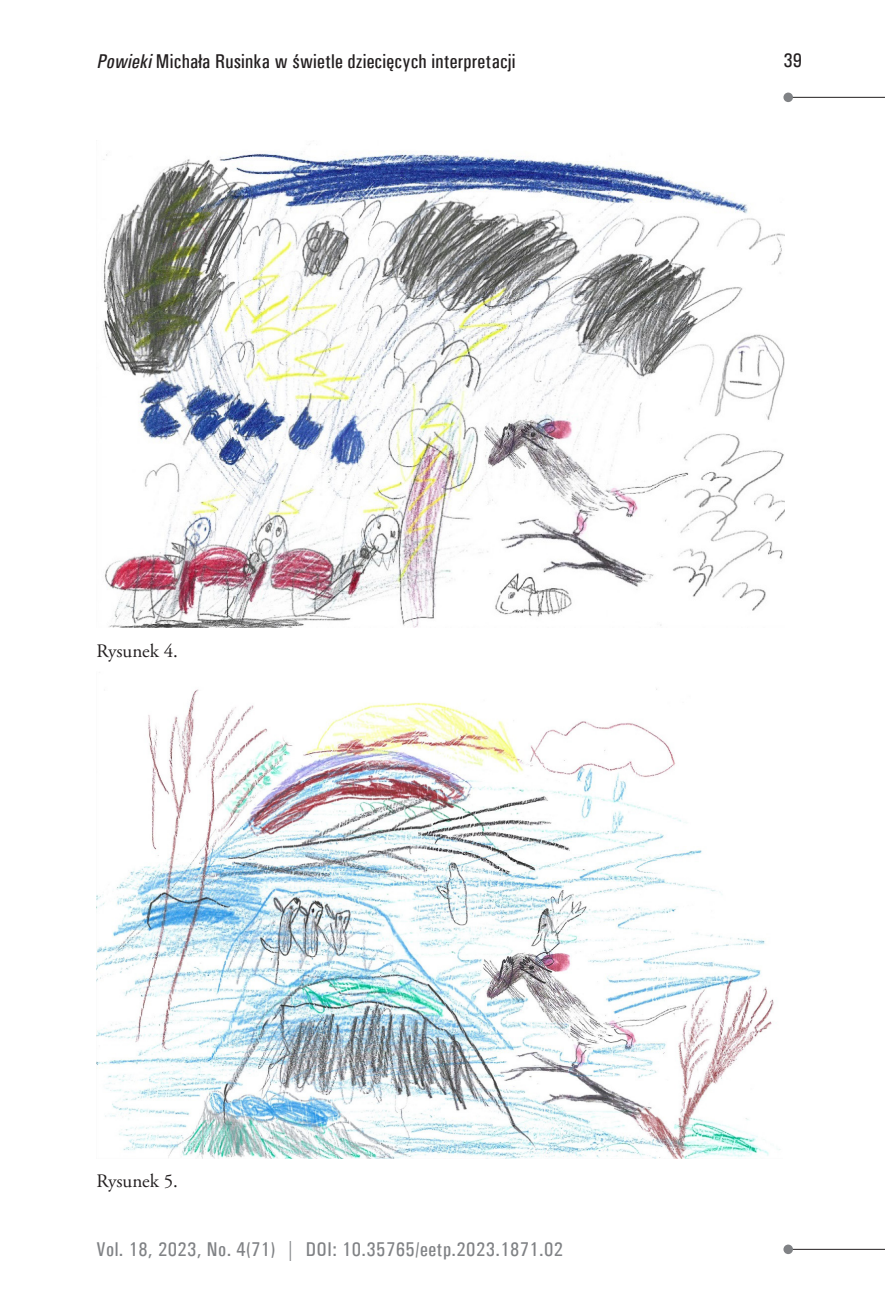
<style>
.page{position:relative;width:885px;height:1316px;background:#fff}
.page>*{position:absolute;margin:0;border:0;box-sizing:border-box;transform-origin:0 0}
.t1{font:500 condensed 20px "Univers";letter-spacing:.01em;color:#231f20}
.t2{font:500 condensed 20px "Univers";letter-spacing:.025em;color:#808285}
.t3{font:19px "Adobe Garamond Pro";color:#231f20}
.s1{font-style:italic}
</style>
<div class="page">
<hr style="left:788px;top:1248px;width:96px;height:1px;background:#231f20">
<hr style="left:788px;top:97px;width:96px;height:1px;background:#231f20">
<div style="left:783px;top:1244px;width:9px;height:9px;background:#808285;border-radius:50%"></div>
<div style="left:783px;top:93px;width:9px;height:9px;background:#808285;border-radius:50%"></div>
<img style="left:103px;top:144px;width:681px;height:483px">
<img style="left:96px;top:689px;width:684px;height:469px">
<p class="t1" style="left:96px;top:49px;width:420px"><span class="s1">Powieki</span>Michała Rusinka w świetle dziecięcych interpretacji</p>
<p class="t1" style="left:783px;top:48px;width:20px">39</p>
<p class="t3" style="left:96px;top:639px;width:83px">Rysunek 4.</p>
<p class="t3" style="left:96px;top:1169px;width:83px">Rysunek 5.</p>
<p class="t2" style="left:96px;top:1237px;width:468px">Vol. 18, 2023, No. 4(71) | DOI: 10.35765/eetp.2023.1871.02</p>
</div>
